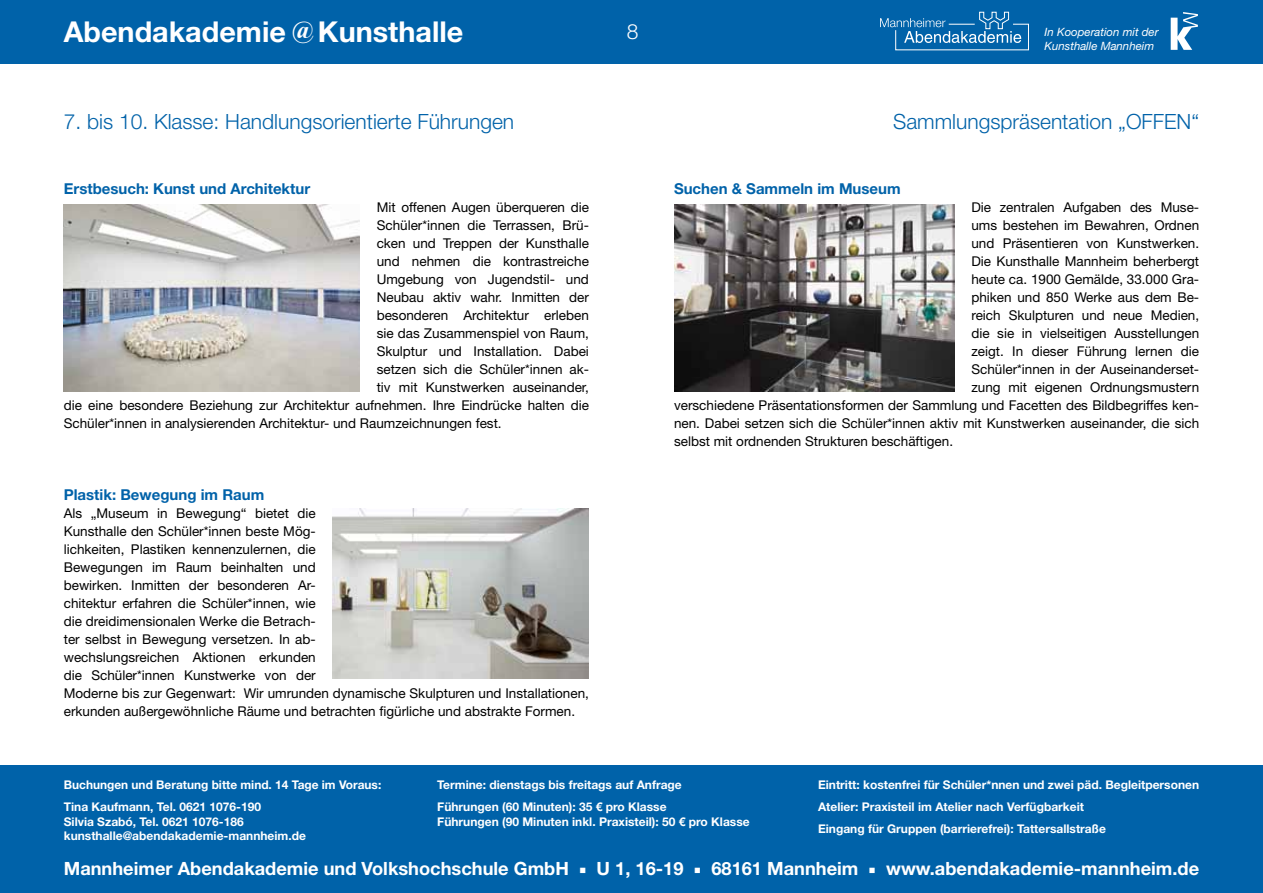
<style>
.page{position:relative;width:1263px;height:893px;background:#fff}
.page>*{position:absolute;margin:0;border:0;box-sizing:border-box;transform-origin:0 0}
.t1{font:700 28.8px "Helvetica Neue LT Pro";color:#fff}
.t2{font:700 24px "Times New Roman";color:#fff}
.t3{font:300 21px "Helvetica Neue LT Pro";color:#0062a9}
.t4{font:300 21px "Helvetica Neue LT Pro";color:#fff}
.t5{font:700 18.3px "Helvetica Neue LT Pro";color:#fff}
.t6{font:700 15px "Helvetica Neue LT Pro";color:#0062a9}
.t7{font:13.5px/18px "Helvetica Neue LT Pro";color:#000}
.t8{font:700 12px/21.9px "Helvetica Neue LT Pro";color:#fff}
.t9{font:italic 11.4px/13.8px "Helvetica Neue LT Pro";color:#fff}
.s1{font-family:"Minion Pro";font-weight:400}
</style>
<div class="page">
<div style="left:0;top:765px;width:1263px;height:128px;background:#0062a9"></div>
<div style="left:0;top:0;width:1263px;height:64px;background:#0062a9"></div>
<svg style="left:880px;top:12px;width:149px;height:38px"></svg>
<svg style="left:1171px;top:12px;width:27px;height:38px"></svg>
<img style="left:64px;top:204px;width:296px;height:187px">
<img style="left:333px;top:508px;width:256px;height:171px">
<img style="left:674px;top:204px;width:280px;height:187px">
<h1 class="t1" style="left:64px;top:14px;width:401px">Abendakademie Kunsthalle</h1>
<h2 class="t2" style="left:292px;top:13px;width:24px">@</h2>
<p class="t9" style="left:1044px;top:25px;width:116px">In Kooperation mit der<br>Kunsthalle Mannheim</p>
<h3 class="t4" style="left:627px;top:19px;width:13px">8</h3>
<h3 class="t3" style="left:64px;top:108px;width:452px">7. bis 10. Klasse: Handlungsorientierte Führungen</h3>
<h3 class="t3" style="left:893px;top:108px;width:308px">Sammlungspräsentation „OFFEN“</h3>
<p class="t6" style="left:64px;top:179px;width:248px">Erstbesuch: Kunst und Architektur</p>
<p class="t7" style="left:377px;top:197px;width:214px">Mit offenen Augen überqueren die</p>
<p class="t7" style="left:377px;top:215px;width:214px">Schüler*innen die Terrassen, Brü-</p>
<p class="t7" style="left:377px;top:233px;width:214px">cken und Treppen der Kunsthalle</p>
<p class="t7" style="left:377px;top:251px;width:214px">und nehmen die kontrastreiche</p>
<p class="t7" style="left:377px;top:269px;width:214px">Umgebung von Jugendstil- und</p>
<p class="t7" style="left:377px;top:287px;width:214px">Neubau aktiv wahr. Inmitten der</p>
<p class="t7" style="left:377px;top:305px;width:214px">besonderen Architektur erleben</p>
<p class="t7" style="left:377px;top:323px;width:214px">sie das Zusammenspiel von Raum,</p>
<p class="t7" style="left:377px;top:341px;width:214px">Skulptur und Installation. Dabei</p>
<p class="t7" style="left:377px;top:359px;width:214px">setzen sich die Schüler*innen ak-</p>
<p class="t7" style="left:377px;top:377px;width:214px">tiv mit Kunstwerken auseinander,</p>
<p class="t7" style="left:64px;top:395px;width:527px">die eine besondere Beziehung zur Architektur aufnehmen. Ihre Eindrücke halten die</p>
<p class="t7" style="left:64px;top:413px;width:439px">Schüler*innen in analysierenden Architektur- und Raumzeichnungen fest.</p>
<p class="t6" style="left:64px;top:485px;width:202px">Plastik: Bewegung im Raum</p>
<p class="t7" style="left:64px;top:503px;width:527px">Als „Museum in Bewegung“ bietet die<br>Kunsthalle den Schüler*innen beste Mög-<br>lichkeiten, Plastiken kennenzulernen, die<br>Bewegungen im Raum beinhalten und<br>bewirken. Inmitten der besonderen Ar-<br>chitektur erfahren die Schüler*innen, wie<br>die dreidimensionalen Werke die Betrach-<br>ter selbst in Bewegung versetzen. In ab-<br>wechslungsreichen Aktionen erkunden<br>die Schüler*innen Kunstwerke von der<br>Moderne bis zur Gegenwart: Wir umrunden dynamische Skulpturen und Installationen, erkunden außergewöhnliche Räume und betrachten figürliche und abstrakte Formen.</p>
<p class="t6" style="left:674px;top:179px;width:228px">Suchen &amp; Sammeln im Museum</p>
<p class="t7" style="left:971px;top:197px;width:229px">Die zentralen Aufgaben des Muse-</p>
<p class="t7" style="left:971px;top:215px;width:229px">ums bestehen im Bewahren, Ordnen</p>
<p class="t7" style="left:971px;top:233px;width:229px">und Präsentieren von Kunstwerken.</p>
<p class="t7" style="left:971px;top:251px;width:229px">Die Kunsthalle Mannheim beherbergt</p>
<p class="t7" style="left:971px;top:269px;width:229px">heute ca. 1900 Gemälde, 33.000 Gra-</p>
<p class="t7" style="left:971px;top:287px;width:229px">phiken und 850 Werke aus dem Be-</p>
<p class="t7" style="left:971px;top:305px;width:229px">reich Skulpturen und neue Medien,</p>
<p class="t7" style="left:971px;top:323px;width:229px">die sie in vielseitigen Ausstellungen</p>
<p class="t7" style="left:971px;top:341px;width:229px">zeigt. In dieser Führung lernen die</p>
<p class="t7" style="left:971px;top:359px;width:229px">Schüler*innen in der Auseinanderset-</p>
<p class="t7" style="left:971px;top:377px;width:229px">zung mit eigenen Ordnungsmustern</p>
<p class="t7" style="left:674px;top:395px;width:527px">verschiedene Präsentationsformen der Sammlung und Facetten des Bildbegriffes ken-</p>
<p class="t7" style="left:674px;top:413px;width:527px">nen. Dabei setzen sich die Schüler*innen aktiv mit Kunstwerken auseinander, die sich</p>
<p class="t7" style="left:674px;top:431px;width:281px">selbst mit ordnenden Strukturen beschäftigen.</p>
<p class="t8" style="left:64px;top:774px;width:319px">Buchungen und Beratung bitte mind. 14 Tage im Voraus:<br>Tina Kaufmann, Tel. 0621 1076-190</p>
<p class="t8" style="left:64px;top:814px;width:244px;line-height:14.4px">Silvia Szabó, Tel. 0621 1076-186 kunsthalle@abendakademie-mannheim.de</p>
<p class="t8" style="left:437px;top:774px;width:246px">Termine: dienstags bis freitags auf Anfrage<br>Führungen (60 Minuten): 35 € pro Klasse</p>
<p class="t8" style="left:437px;top:810px;width:314px">Führungen (90 Minuten inkl. Praxisteil): 50 € pro Klasse</p>
<p class="t8" style="left:818px;top:774px;width:383px">Eintritt: kostenfrei für Schüler*nnen und zwei päd. Begleitpersonen<br>Atelier: Praxisteil im Atelier nach Verfügbarkeit<br>Eingang für Gruppen (barrierefrei): Tattersallstraße</p>
<h3 class="t5" style="left:64px;top:857px;width:1137px">Mannheimer Abendakademie und Volkshochschule GmbH <span class="s1">■</span> U 1, 16-19 <span class="s1">■</span> 68161 Mannheim <span class="s1">■</span> www.abendakademie-mannheim.de</h3>
</div>
